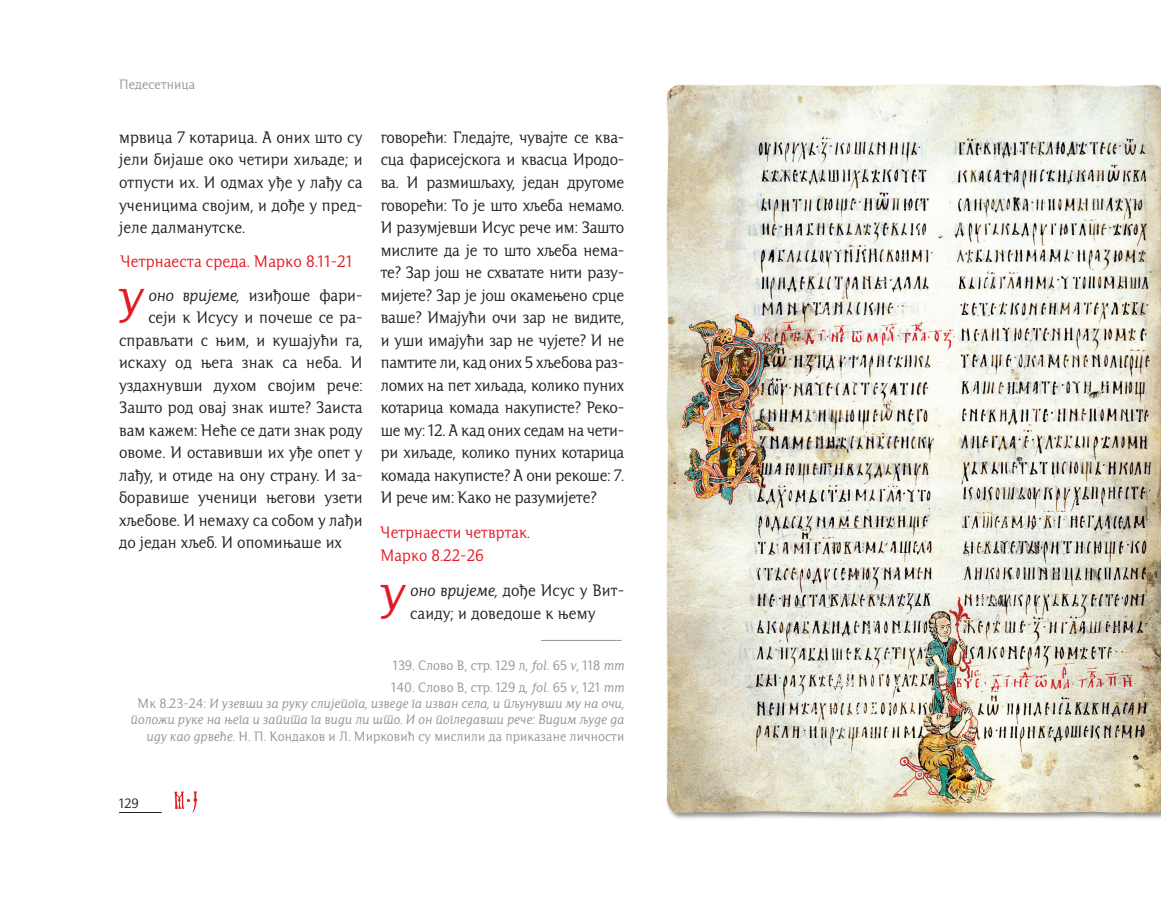
<style>
.page{position:relative;width:1161px;height:898px;background:#fff}
.page>*{position:absolute;margin:0;border:0;box-sizing:border-box;transform-origin:0 0}
.t1{font:italic 48.6px "Platan BG";color:#e21a21}
.t2{font:16.5px/22.5px "Platan BG";letter-spacing:-.005em;color:#231f20;text-align:justify}
.t3{font:16.5px/22px "Platan BG";color:#e21a21}
.t4{font:italic 13.5px/16.2px "Platan BG";color:#939598;text-align:right}
.t5{font:13.5px/21.8px "Platan BG";color:#939598}
.t6{font:13.5px "Platan BG";color:#231f20}
.s1{font-style:italic}
.s2{font-style:normal}
</style>
<div class="page">
<hr style="left:119px;top:811px;width:43px;height:1px;background:#231f20">
<svg style="left:174px;top:791px;width:24px;height:21px"></svg>
<img style="left:667px;top:85px;width:492px;height:727px">
<hr style="left:1159px;top:83px;width:2px;height:736px;background:#231f20;opacity:.5">
<hr style="left:541px;top:639px;width:81px;height:1px;background:#939598">
<p class="t5" style="left:119px;top:73px;width:77px">Педесетница</p>
<p class="t2" style="left:119px;top:126px;width:245px">мрвица 7 котарица. А оних што су јели бијаше око четири хиљаде; и отпусти их. И одмах уђе у лађу са ученицима својим, и дође у пред&shy;јеле далманутске.</p>
<p class="t3" style="left:120px;top:250px;width:233px">Четрнаеста среда. Марко 8.11-21</p>
<h1 class="t1" style="left:118px;top:280px;width:27px">У</h1>
<p class="t2" style="left:148px;top:283px;width:216px"><span class="s1">оно вријеме,</span> изиђоше фари-</p>
<p class="t2" style="left:148px;top:306px;width:216px">сеји к Исусу и почеше се ра-</p>
<p class="t2" style="left:119px;top:328px;width:245px">справљати с њим, и кушајући га,</p>
<p class="t2" style="left:119px;top:351px;width:245px">искаху од њега знак са неба. И</p>
<p class="t2" style="left:119px;top:373px;width:245px">уздахнувши духом својим рече:</p>
<p class="t2" style="left:119px;top:396px;width:245px">Зашто род овај знак иште? Заиста</p>
<p class="t2" style="left:119px;top:418px;width:245px">вам кажем: Неће се дати знак роду</p>
<p class="t2" style="left:119px;top:441px;width:245px">овоме. И оставивши их уђе опет у</p>
<p class="t2" style="left:119px;top:463px;width:245px">лађу, и отиде на ону страну. И за-</p>
<p class="t2" style="left:119px;top:486px;width:245px">боравише ученици његови узети</p>
<p class="t2" style="left:119px;top:508px;width:245px">хљебове. И немаху са собом у лађи</p>
<p class="t2" style="left:119px;top:531px;width:225px">до један хљеб. И опомињаше их</p>
<p class="t2" style="left:381px;top:126px;width:245px">говорећи: Гледајте, чувајте се ква&shy;сца фарисејскога и квасца Иродо&shy;ва. И размишљаху, један другоме говорећи: То је што хљеба немамо.<br>И разумјевши Исус рече им: Зашто мислите да је то што хљеба нема&shy;те? Зар још не схватате нити разу&shy;мијете? Зар је још окамењено срце ваше? Имајући очи зар не видите, и уши имајући зар не чујете? И не памтите ли, кад оних 5 хљебова раз&shy;ломих на пет хиљада, колико пуних котарица комада накуписте? Реко&shy;ше му: 12. А кад оних седам на чети&shy;ри хиљаде, колико пуних котарица комада накуписте? А они рекоше: 7.<br>И рече им: Како не разумијете?</p>
<p class="t3" style="left:380px;top:521px;width:151px">Четрнаести четвртак.<br>Марко 8.22-26</p>
<h1 class="t1" style="left:380px;top:576px;width:27px">У</h1>
<p class="t2" style="left:410px;top:579px;width:216px"><span class="s1">оно вријеме,</span> дође Исус у Вит&shy;саиду; и доведоше к њему</p>
<p class="t5" style="left:391px;top:654px;width:235px">139. Слово В, стр. 129 л, <span class="s1">fol</span>. 65 <span class="s1">v</span>, 118 <span class="s1">mm<br></span>140. Слово В, стр. 129 д, <span class="s1">fol</span>. 65 <span class="s1">v</span>, 121 <span class="s1">mm</span></p>
<p class="t4" style="left:131px;top:695px;width:495px"><span class="s2">Мк 8.23-24:</span> И узевши за руку слијепога, изведе га изван села, и пљунувши му на очи, положи руке на њега и запита га види ли што. И он погледавши рече: Видим људе да иду као дрвеће. <span class="s2">Н. П. Кондаков и Л. Мирковић су мислили да приказане личности</span></p>
<p class="t6" style="left:119px;top:795px;width:21px">129</p>
</div>
